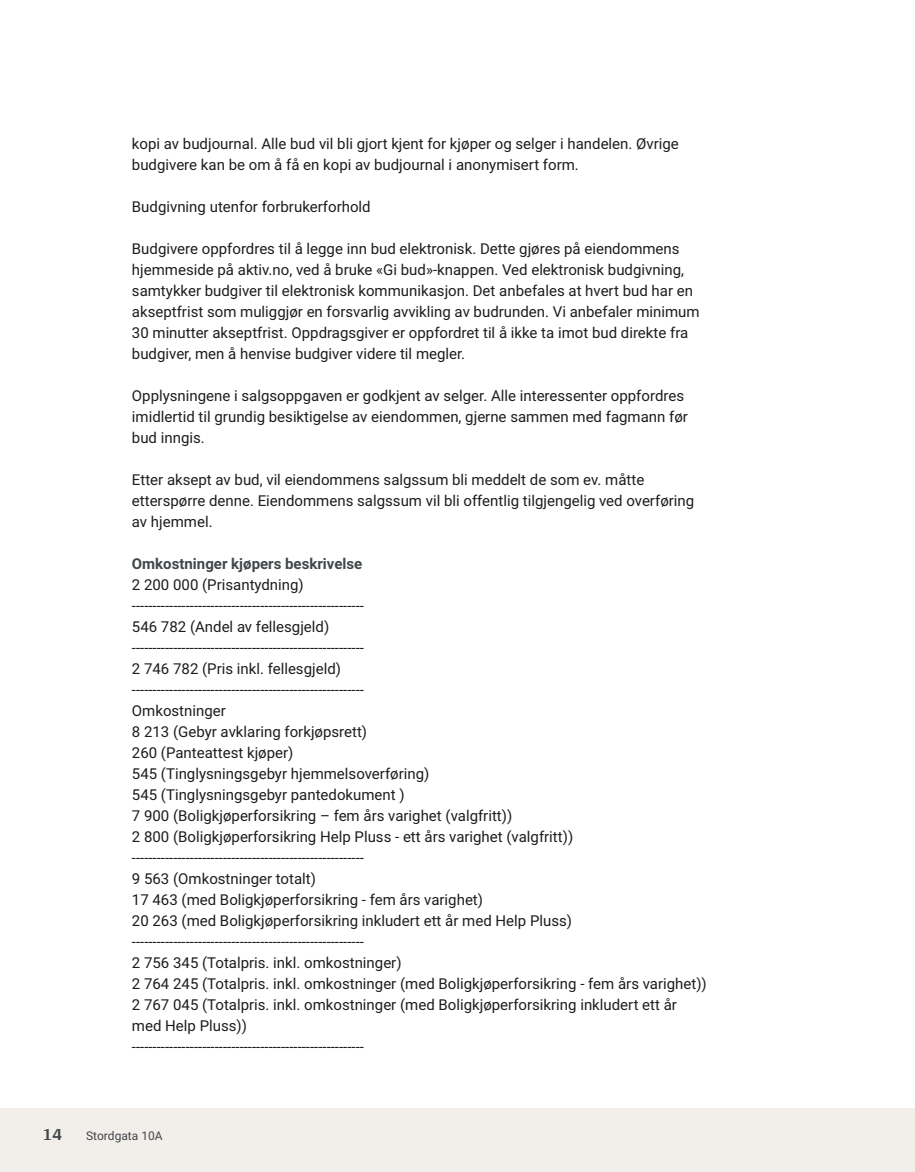
<style>
.page{position:relative;width:915px;height:1172px;background:#fff}
.page>*{position:absolute;margin:0;border:0;box-sizing:border-box;transform-origin:0 0}
.t1{font:700 18px "Arya";color:#414749}
.t2{font:15px/21px "Roboto Vitec";color:#1d1d1b}
.t3{font:700 15px "Roboto Vitec";color:#414749}
.t4{font:12px "Roboto Vitec";color:#414749}
</style>
<div class="page">
<div style="left:0;top:1108px;width:914px;height:64px;background:#f2eeea"></div>
<p class="t2" style="left:132px;top:132px;width:548px">kopi av budjournal. Alle bud vil bli gjort kjent for kjøper og selger i handelen. Øvrige budgivere kan be om å få en kopi av budjournal i anonymisert form.</p>
<p class="t2" style="left:132px;top:195px;width:240px">Budgivning utenfor forbrukerforhold</p>
<p class="t2" style="left:132px;top:237px;width:569px">Budgivere oppfordres til å legge inn bud elektronisk. Dette gjøres på eiendommens hjemmeside på aktiv.no, ved å bruke «Gi bud»‑knappen. Ved elektronisk budgivning, samtykker budgiver til elektronisk kommunikasjon. Det anbefales at hvert bud har en akseptfrist som muliggjør en forsvarlig avvikling av budrunden. Vi anbefaler minimum 30 minutter akseptfrist. Oppdragsgiver er oppfordret til å ikke ta imot bud direkte fra budgiver, men å henvise budgiver videre til megler.</p>
<p class="t2" style="left:132px;top:384px;width:557px">Opplysningene i salgsoppgaven er godkjent av selger. Alle interessenter oppfordres imidlertid til grundig besiktigelse av eiendommen, gjerne sammen med fagmann før bud inngis.</p>
<p class="t2" style="left:132px;top:468px;width:563px">Etter aksept av bud, vil eiendommens salgssum bli meddelt de som ev. måtte etterspørre denne. Eiendommens salgssum vil bli offentlig tilgjengelig ved overføring av hjemmel.</p>
<p class="t3" style="left:132px;top:553px;width:232px">Omkostninger kjøpers beskrivelse</p>
<p class="t2" style="left:132px;top:573px;width:576px">2 200 000 (Prisantydning)<br>‑‑‑‑‑‑‑‑‑‑‑‑‑‑‑‑----------------------------------------<br>546 782 (Andel av fellesgjeld)<br>‑‑‑‑‑‑‑‑‑‑‑‑‑‑‑‑----------------------------------------<br>2 746 782 (Pris inkl. fellesgjeld)<br>‑‑‑‑‑‑‑‑‑‑‑‑‑‑‑‑----------------------------------------<br>Omkostninger<br>8 213 (Gebyr avklaring forkjøpsrett)<br>260 (Panteattest kjøper)<br>545 (Tinglysningsgebyr hjemmelsoverføring)<br>545 (Tinglysningsgebyr pantedokument )<br>7 900 (Boligkjøperforsikring – fem års varighet (valgfritt))<br>2 800 (Boligkjøperforsikring Help Pluss ‑ ett års varighet (valgfritt))<br>‑‑‑‑‑‑‑‑‑‑‑‑‑‑‑‑----------------------------------------<br>9 563 (Omkostninger totalt)<br>17 463 (med Boligkjøperforsikring ‑ fem års varighet)<br>20 263 (med Boligkjøperforsikring inkludert ett år med Help Pluss)<br>‑‑‑‑‑‑‑‑‑‑‑‑‑‑‑‑----------------------------------------<br>2 756 345 (Totalpris. inkl. omkostninger)<br>2 764 245 (Totalpris. inkl. omkostninger (med Boligkjøperforsikring ‑ fem års varighet))<br>2 767 045 (Totalpris. inkl. omkostninger (med Boligkjøperforsikring inkludert ett år med Help Pluss))<br>‑‑‑‑‑‑‑‑‑‑‑‑‑‑‑‑----------------------------------------</p>
<p class="t1" style="left:43px;top:1123px;width:21px">14</p>
<p class="t4" style="left:86px;top:1127px;width:78px">Stordgata 10A</p>
</div>
